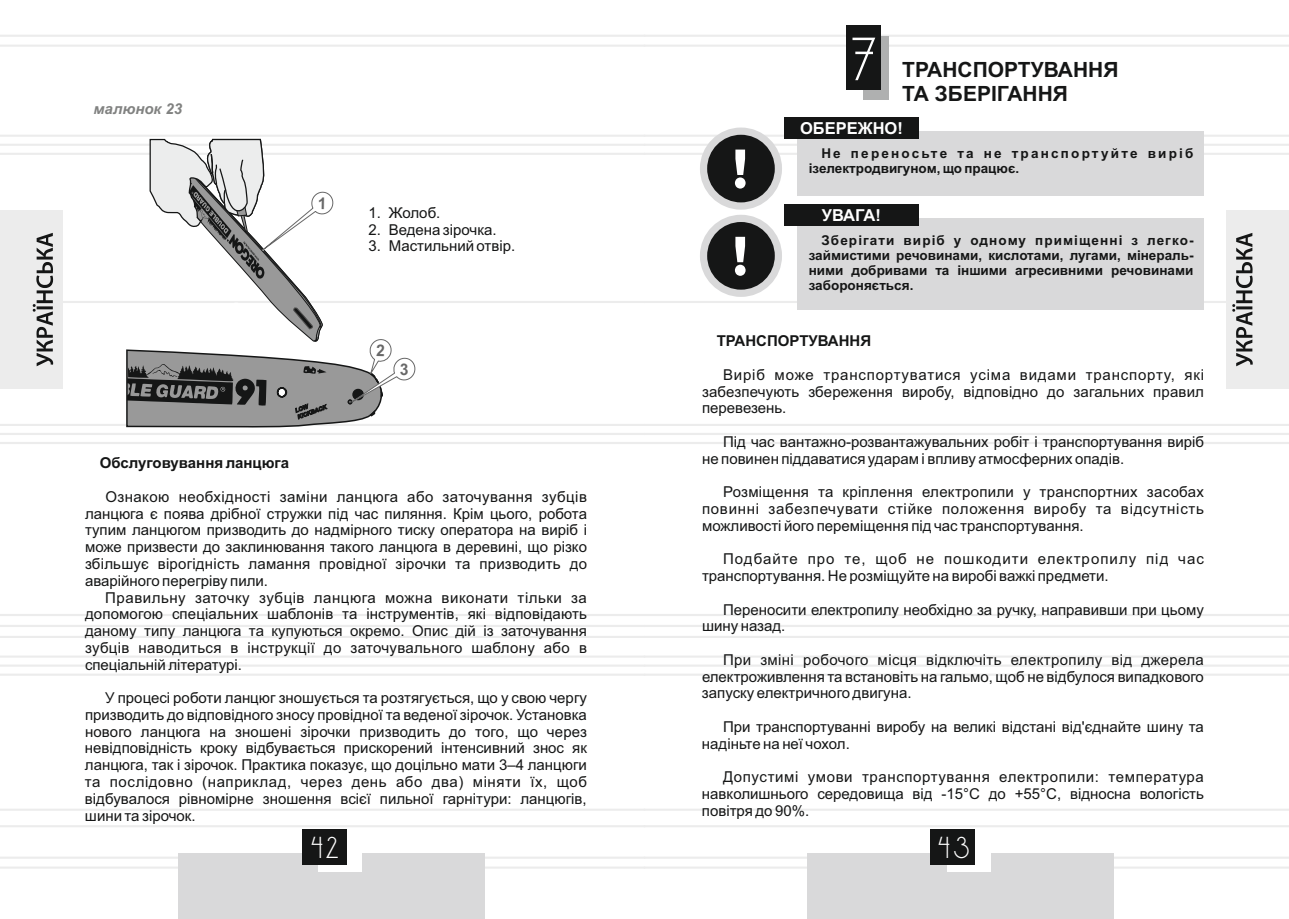
<style>
.page{position:relative;width:1289px;height:919px;background:#fff}
.page>*{position:absolute;margin:0;border:0;box-sizing:border-box;transform-origin:0 0}
.t1{font:52.5px "DS Standart Cyr";color:#fff}
.t2{font:26.25px "DS Standart Cyr";color:#fff}
.t3{font:700 21px/23.4px "Arial";color:#151616}
.t4{font:700 16.5px "Arial";color:#fff}
.t5{font:15px/16.8px "Arial";color:#151616;text-align:justify}
.t6{font:700 15px "Arial";color:#151616}
.t7{font:italic 700 15px "Arial";color:#818281}
.t8{font:700 13.5px/15.1px "Arial";color:#151616;text-align:justify}
.t9{font:700 13.5px/15.1px "Arial";letter-spacing:.155em;color:#151616}
</style>
<div class="page">
<hr style="left:644px;top:135px;width:644px;height:2px;background:#ececec">
<hr style="left:644px;top:442px;width:644px;height:2px;background:#ececec">
<hr style="left:644px;top:614px;width:644px;height:2px;background:#ececec">
<hr style="left:644px;top:635px;width:644px;height:3px;background:#ececec">
<hr style="left:644px;top:655px;width:644px;height:2px;background:#ececec">
<hr style="left:644px;top:673px;width:644px;height:2px;background:#ececec">
<hr style="left:644px;top:856px;width:644px;height:2px;background:#ececec">
<hr style="left:644px;top:866px;width:644px;height:2px;background:#ececec">
<hr style="left:644px;top:35px;width:644px;height:2px;background:#ececec">
<hr style="left:644px;top:45px;width:644px;height:2px;background:#ececec">
<hr style="left:644px;top:808px;width:644px;height:2px;background:#ececec">
<hr style="left:644px;top:825px;width:644px;height:2px;background:#ececec">
<hr style="left:0;top:135px;width:644px;height:2px;background:#ececec">
<hr style="left:0;top:442px;width:644px;height:2px;background:#ececec">
<hr style="left:0;top:614px;width:644px;height:2px;background:#ececec">
<hr style="left:0;top:625px;width:1288px;height:2px;background:#ececec">
<hr style="left:0;top:635px;width:644px;height:3px;background:#ececec">
<hr style="left:0;top:655px;width:644px;height:2px;background:#ececec">
<hr style="left:0;top:664px;width:1288px;height:3px;background:#f1f1f1">
<hr style="left:0;top:673px;width:644px;height:2px;background:#ececec">
<hr style="left:0;top:856px;width:644px;height:2px;background:#ececec">
<hr style="left:0;top:866px;width:644px;height:2px;background:#ececec">
<hr style="left:0;top:35px;width:644px;height:2px;background:#ececec">
<hr style="left:0;top:45px;width:644px;height:2px;background:#ececec">
<hr style="left:0;top:808px;width:644px;height:2px;background:#ececec">
<hr style="left:0;top:825px;width:644px;height:2px;background:#ececec">
<div style="left:807px;top:853px;width:306px;height:65px;background:#d9d9da"></div>
<div style="left:946px;top:832px;width:44px;height:39px;background:#fff"></div>
<div style="left:930px;top:829px;width:45px;height:36px;background:#151616"></div>
<div style="left:178px;top:853px;width:307px;height:65px;background:#d9d9da"></div>
<div style="left:318px;top:832px;width:44px;height:39px;background:#fff"></div>
<div style="left:301px;top:829px;width:45px;height:36px;background:#151616"></div>
<div style="left:863px;top:36px;width:26px;height:63px;background:#afb0b0"></div>
<div style="left:845px;top:26px;width:35px;height:64px;background:#151616"></div>
<div style="left:700px;top:127px;width:82px;height:83px;border:14px solid #d9d9da;border-radius:50%"></div>
<div style="left:797px;top:131px;width:406px;height:64px;background:#d9d9da"></div>
<div style="left:783px;top:117px;width:135px;height:22px;background:#151616"></div>
<svg style="left:0;top:138px;width:1288px;height:297px"></svg>
<p class="t7" style="left:93px;top:103px;width:90px">малюнок 23</p>
<p class="t5" style="left:368px;top:205px;width:73px">1. Жолоб.</p>
<p class="t5" style="left:368px;top:222px;width:130px">2. Ведена зірочка.</p>
<p class="t5" style="left:368px;top:239px;width:148px">3. Мастильний отвір.</p>
<p class="t6" style="left:100px;top:457px;width:191px">Обслуговування ланцюга</p>
<p class="t5" style="left:85px;top:489px;width:503px;text-indent:20px">Ознакою необхідності заміни ланцюга або заточування зубців ланцюга є поява дрібної стружки під час пиляння. Крім цього, робота тупим ланцюгом призводить до надмірного тиску оператора на виріб і може призвести до заклинювання такого ланцюга в деревині, що різко збільшує вірогідність ламання провідної зірочки та призводить до аварійного перегріву пили.</p>
<p class="t5" style="left:85px;top:590px;width:503px;text-indent:20px">Правильну заточку зубців ланцюга можна виконати тільки за допомогою спеціальних шаблонів та інструментів, які відповідають даному типу ланцюга та купуються окремо. Опис дій із заточування зубців наводиться в інструкції до заточувального шаблону або в спеціальній літературі.</p>
<p class="t5" style="left:85px;top:690px;width:503px;text-indent:20px">У процесі роботи ланцюг зношується та розтягується, що у свою чергу призводить до відповідного зносу провідної та веденої зірочок. Установка нового ланцюга на зношені зірочки призводить до того, що через невідповідність кроку відбувається прискорений інтенсивний знос як ланцюга, так і зірочок. Практика показує, що доцільно мати 3‒4 ланцюги та послідовно (наприклад, через день або два) міняти їх, щоб відбувалося рівномірне зношення всієї пильної гарнітури: ланцюгів, шини та зірочок.</p>
<h1 class="t1" style="left:851px;top:38px;width:26px">7</h1>
<h3 class="t3" style="left:902px;top:60px;width:218px">ТРАНСПОРТУВАННЯ<br>ТА ЗБЕРІГАННЯ</h3>
<p class="t4" style="left:800px;top:122px;width:104px">ОБЕРЕЖНО!</p>
<p class="t9" style="left:808px;top:147px;width:386px;text-indent:13px">Не переносьте та не транспортуйте виріб ізелектродвигуном, що працює.</p>
<p class="t4" style="left:822px;top:209px;width:60px">УВАГА!</p>
<p class="t8" style="left:808px;top:234px;width:386px;text-indent:13px">Зберігати виріб у одному приміщенні з легко&shy;займистими речовинами, кислотами, лугами, мінераль&shy;ними добривами та іншими агресивними речовинами забороняється.</p>
<p class="t6" style="left:716px;top:335px;width:156px">ТРАНСПОРТУВАННЯ</p>
<p class="t5" style="left:702px;top:367px;width:503px;text-indent:21px">Виріб може транспортуватися усіма видами транспорту, які забезпечують збереження виробу, відповідно до загальних правил перевезень.</p>
<p class="t5" style="left:702px;top:434px;width:503px;text-indent:21px">Під час вантажно-розвантажувальних робіт і транспортування виріб не повинен піддаватися ударам і впливу атмосферних опадів.</p>
<p class="t5" style="left:702px;top:485px;width:503px;text-indent:21px">Розміщення та кріплення електропили у транспортних засобах повинні забезпечувати стійке положення виробу та відсутність можливості його переміщення під час транспортування.</p>
<p class="t5" style="left:702px;top:552px;width:503px;text-indent:21px">Подбайте про те, щоб не пошкодити електропилу під час транспортування. Не розміщуйте на виробі важкі предмети.</p>
<p class="t5" style="left:702px;top:602px;width:503px;text-indent:21px">Переносити електропилу необхідно за ручку, направивши при цьому шину назад.</p>
<p class="t5" style="left:702px;top:652px;width:503px;text-indent:21px">При зміні робочого місця відключіть електропилу від джерела електроживлення та встановіть на гальмо, щоб не відбулося випадкового запуску електричного двигуна.</p>
<p class="t5" style="left:702px;top:719px;width:503px;text-indent:21px">При транспортуванні виробу на великі відстані від'єднайте шину та надіньте на неї чохол.</p>
<p class="t5" style="left:702px;top:769px;width:503px;text-indent:21px">Допустимі умови транспортування електропили: температура навколишнього середовища від -15°С до +55°С, відносна вологість повітря до 90%.</p>
<h2 class="t2" style="left:311px;top:836px;width:29px">42</h2>
<h2 class="t2" style="left:938px;top:836px;width:33px">43</h2>
</div>
